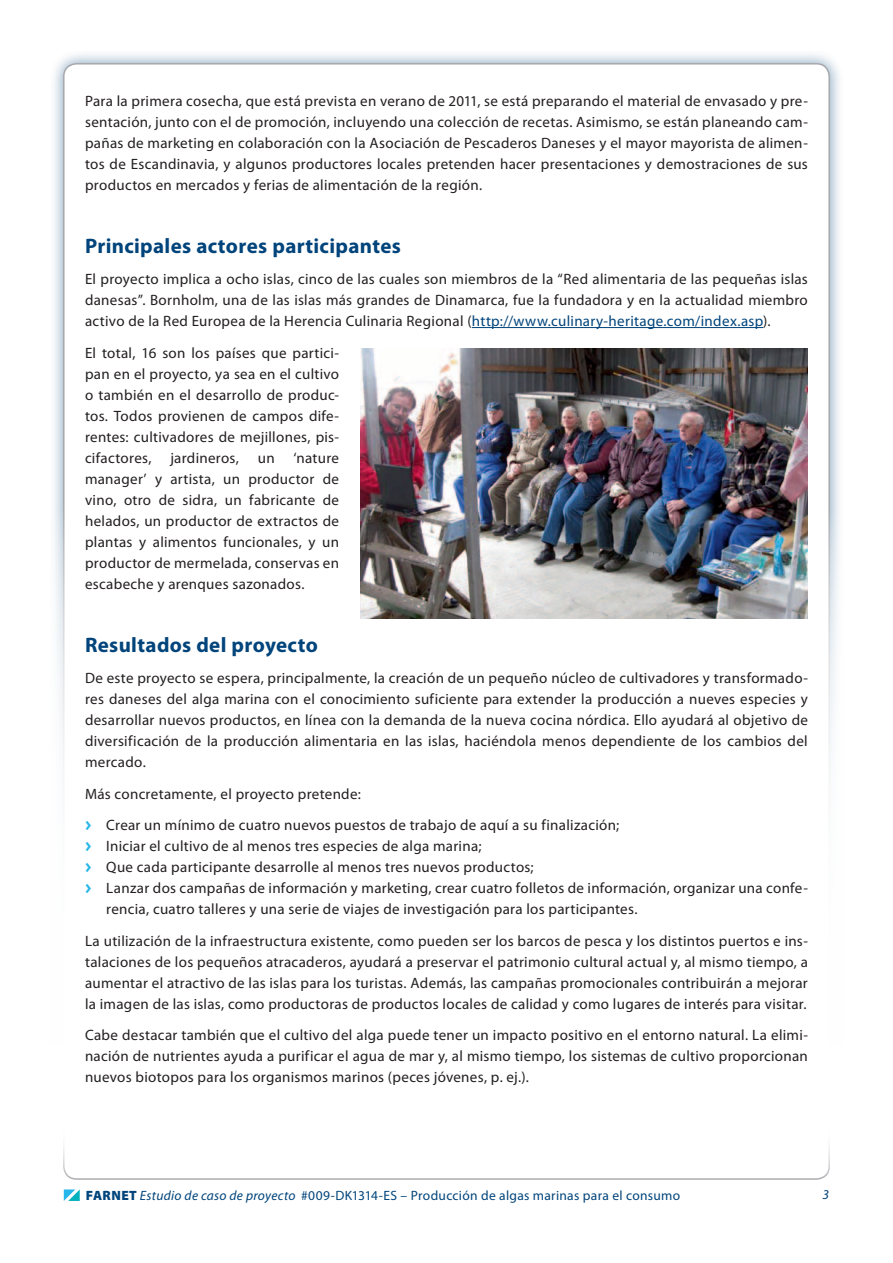
<style>
.page{position:relative;width:893px;height:1263px;background:#fff}
.page>*{position:absolute;margin:0;border:0;box-sizing:border-box;transform-origin:0 0}
.t1{font:700 21px "Myriad Pro";letter-spacing:.015em;color:#00447b}
.t2{font:15px/21px "Myriad Pro";letter-spacing:.02em;color:#231f20;text-align:justify}
.t3{font:13.5px "Myriad Pro";letter-spacing:.02em;color:#00447b}
.t4{font:italic 13.5px "Myriad Pro";color:#00447b}
.s1{color:#00447b}
.s2{font-family:"Meta Plus Bold Caps";color:#26b6ea}
.s3{font-weight:900}
.s4{font-style:italic}
</style>
<div class="page">
<div style="left:49px;top:49px;width:795px;height:1165px;background:#00447b;opacity:.5"></div>
<div style="left:64px;top:64px;width:765px;height:1135px;background:#fff;border-radius:13px"></div>
<div style="left:0;top:510px;width:893px;height:753px;background:#fff"></div>
<svg style="left:63px;top:1146px;width:767px;height:34px"></svg>
<svg style="left:64px;top:1189px;width:16px;height:12px"></svg>
<hr style="left:472px;top:327px;width:291px;height:1px;background:#00447b">
<img style="left:360px;top:349px;width:448px;height:270px">
<p class="t2" style="left:85px;top:90px;width:724px">Para la primera cosecha, que está prevista en verano de 2011, se está preparando el material de envasado y pre&shy;sentación, junto con el de promoción, incluyendo una colección de recetas. Asimismo, se están planeando cam&shy;pañas de marketing en colaboración con la Asociación de Pescaderos Daneses y el mayor mayorista de alimen&shy;tos de Escandinavia, y algunos productores locales pretenden hacer presentaciones y demostraciones de sus productos en mercados y ferias de alimentación de la región.</p>
<h1 class="t1" style="left:85px;top:232px;width:317px">Principales actores participantes</h1>
<p class="t2" style="left:85px;top:268px;width:724px">El proyecto implica a ocho islas, cinco de las cuales son miembros de la “Red alimentaria de las pequeñas islas danesas”. Bornholm, una de las islas más grandes de Dinamarca, fue la fundadora y en la actualidad miembro activo de la Red Europea de la Herencia Culinaria Regional (<span class="s1">http://www.culinary-heritage.com/index.asp</span>).</p>
<p class="t2" style="left:85px;top:342px;width:256px">El total, 16 son los países que partici&shy;pan en el proyecto, ya sea en el cultivo o también en el desarrollo de produc&shy;tos. Todos provienen de campos dife&shy;rentes: cultivadores de mejillones, pis&shy;cifactores,</p>
<p class="t2" style="left:170px;top:447px;width:70px">jardineros,</p>
<p class="t2" style="left:258px;top:447px;width:18px">un</p>
<p class="t2" style="left:85px;top:447px;width:256px;text-indent:209px">‘nature manager’ y artista, un productor de vino, otro de sidra, un fabricante de helados, un productor de extractos de plantas y alimentos funcionales, y un productor de mermelada, conservas en escabeche y arenques sazonados.</p>
<h1 class="t1" style="left:85px;top:631px;width:234px">Resultados del proyecto</h1>
<p class="t2" style="left:85px;top:667px;width:724px">De este proyecto se espera, principalmente, la creación de un pequeño núcleo de cultivadores y transformado&shy;res daneses del alga marina con el conocimiento suficiente para extender la producción a nueves especies y desarrollar nuevos productos, en línea con la demanda de la nueva cocina nórdica. Ello ayudará al objetivo de diversificación de la producción alimentaria en las islas, haciéndola menos dependiente de los cambios del mercado.</p>
<p class="t2" style="left:85px;top:778px;width:536px;line-height:31.5px">Más concretamente, el proyecto pretende:<br><span class="s2">&gt;</span> Crear un mínimo de cuatro nuevos puestos de trabajo de aquí a su finalización;</p>
<p class="t2" style="left:85px;top:835px;width:398px"><span class="s2">&gt;</span> Iniciar el cultivo de al menos tres especies de alga marina;</p>
<p class="t2" style="left:85px;top:856px;width:450px"><span class="s2">&gt;</span> Que cada participante desarrolle al menos tres nuevos productos;</p>
<p class="t2" style="left:85px;top:877px;width:724px"><span class="s2">&gt;</span> Lanzar dos campañas de información y marketing, crear cuatro folletos de información, organizar una confe-</p>
<p class="t2" style="left:106px;top:898px;width:533px">rencia, cuatro talleres y una serie de viajes de investigación para los participantes.</p>
<p class="t2" style="left:85px;top:930px;width:724px">La utilización de la infraestructura existente, como pueden ser los barcos de pesca y los distintos puertos e ins&shy;talaciones de los pequeños atracaderos, ayudará a preservar el patrimonio cultural actual y, al mismo tiempo, a aumentar el atractivo de las islas para los turistas. Además, las campañas promocionales contribuirán a mejorar la imagen de las islas, como productoras de productos locales de calidad y como lugares de interés para visitar.</p>
<p class="t2" style="left:85px;top:1024px;width:724px">Cabe destacar también que el cultivo del alga puede tener un impacto positivo en el entorno natural. La elimi&shy;nación de nutrientes ayuda a purificar el agua de mar y, al mismo tiempo, los sistemas de cultivo proporcionan nuevos biotopos para los organismos marinos (peces jóvenes, p. ej.).</p>
<p class="t3" style="left:86px;top:1187px;width:596px"><span class="s3">FARNET</span> <span class="s4">Estudio de caso de proyecto</span> #009-DK1314-ES – Producción de algas marinas para el consumo</p>
<p class="t4" style="left:822px;top:1186px;width:8px">3</p>
</div>
